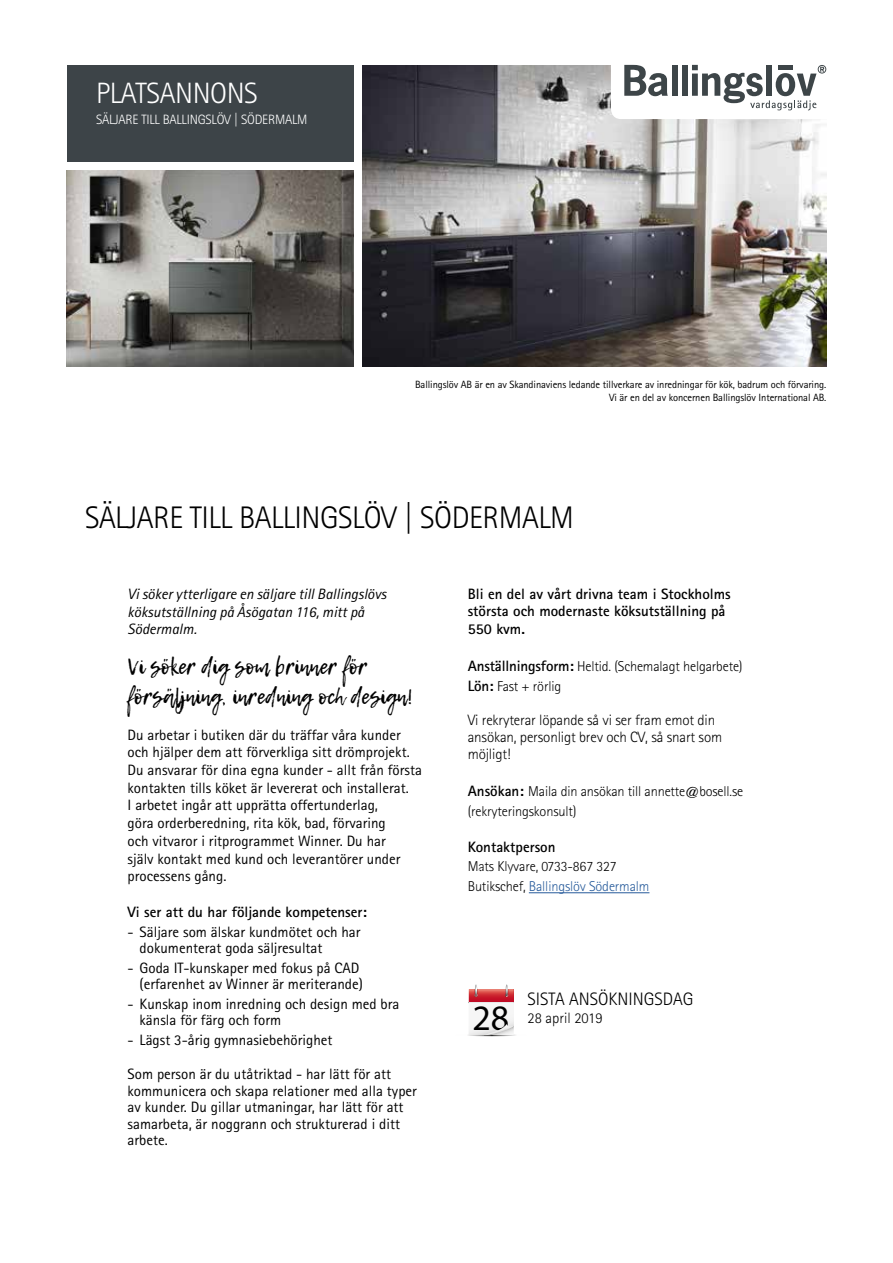
<style>
.page{position:relative;width:893px;height:1263px;background:#fff}
.page>*{position:absolute;margin:0;border:0;box-sizing:border-box;transform-origin:0 0}
.t1{font:35.85px "Myriad Pro";color:#000}
.t2{font:300 31.2px "Rotis Sans Serif Std";letter-spacing:-.015em;color:#000}
.t3{font:300 29.4px "Rotis Sans Serif Std";letter-spacing:-.015em;color:#fff}
.t4{font:21px/30px "Lemon Tuesday";color:#000}
.t5{font:300 18px "Rotis Sans Serif Std";color:#000}
.t6{font:15px/17.7px "Rotis Sans Serif Std";color:#000}
.t7{font:700 15px/16.5px "Rotis Sans Serif Std";color:#000}
.t8{font:300 15px/17.1px "Rotis Sans Serif Std";letter-spacing:-.01em;color:#000}
.t9{font:italic 15px/17.7px "Rotis Sans Serif Std";color:#000}
.t10{font:300 14.25px/19.5px "Rotis Sans Serif Std";letter-spacing:-.01em;color:#000}
.t11{font:300 13.5px "Rotis Sans Serif Std";letter-spacing:-.015em;color:#fff}
.t12{font:10.5px/12.6px "Rotis Sans Serif Std";letter-spacing:-.01em;color:#000;text-align:right}
.s1{font-weight:700;font-size:15px}
.s2{color:#275b9b}
</style>
<div class="page">
<img style="left:362px;top:65px;width:464px;height:302px">
<img style="left:67px;top:170px;width:287px;height:196px">
<hr style="left:529px;top:892px;width:120px;height:1px;background:#275b9b">
<div style="left:611px;top:4px;width:265px;height:115px;background:#fff;border-radius:10px"></div>
<svg style="left:624px;top:65px;width:44px;height:31px"></svg>
<div style="left:672px;top:65px;width:5px;height:31px;background:#3d4548"></div>
<div style="left:682px;top:65px;width:6px;height:31px;background:#3d4548"></div>
<svg style="left:692px;top:65px;width:134px;height:45px"></svg>
<div style="left:67px;top:65px;width:287px;height:97px;background:#3d4448"></div>
<svg style="left:468px;top:984px;width:48px;height:52px"></svg>
<h3 class="t3" style="left:96px;top:77px;width:163px">PLATSANNONS</h3>
<p class="t11" style="left:96px;top:112px;width:213px">SÄLJARE TILL BALLINGSLÖV | SÖDERMALM</p>
<p class="t12" style="left:415px;top:378px;width:413px">Ballingslöv AB är en av Skandinaviens ledande tillverkare av inredningar för kök, badrum och förvaring.<br>Vi är en del av koncernen Ballingslöv International AB.</p>
<h2 class="t2" style="left:85px;top:500px;width:490px">SÄLJARE TILL BALLINGSLÖV | SÖDERMALM</h2>
<p class="t9" style="left:128px;top:585px;width:260px">Vi söker ytterligare en säljare till Ballingslövs köksutställning på Åsögatan 116, mitt på<br>Södermalm.</p>
<h3 class="t4" style="left:128px;top:652px;width:287px">Vi söker dig som brinner för försäljning, inredning och design!</h3>
<p class="t6" style="left:128px;top:725px;width:296px">Du arbetar i butiken där du träffar våra kunder och hjälper dem att förverkliga sitt drömprojekt.<br>Du ansvarar för dina egna kunder - allt från första kontakten tills köket är levererat och installerat.<br>I arbetet ingår att upprätta offertunderlag,<br>göra orderberedning, rita kök, bad, förvaring<br>och vitvaror i ritprogrammet Winner. Du har<br>själv kontakt med kund och leverantörer under processens gång.</p>
<p class="t7" style="left:128px;top:903px;width:241px">Vi ser att du har följande kompetenser:</p>
<p class="t6" style="left:140px;top:923px;width:223px;line-height:16.5px;text-indent:-12px">- Säljare som älskar kundmötet och har dokumenterat goda säljresultat</p>
<p class="t6" style="left:128px;top:959px;width:237px;line-height:16.5px;text-align:right">- Goda IT-kunskaper med fokus på CAD (erfarenhet av Winner är meriterande)</p>
<p class="t6" style="left:140px;top:995px;width:261px;line-height:16.5px;text-indent:-12px">- Kunskap inom inredning och design med bra känsla för färg och form</p>
<p class="t6" style="left:128px;top:1030px;width:206px">- Lägst 3-årig gymnasiebehörighet</p>
<p class="t6" style="left:128px;top:1066px;width:291px;line-height:16.5px">Som person är du utåtriktad - har lätt för att kommunicera och skapa relationer med alla typer av kunder. Du gillar utmaningar, har lätt för att samarbeta, är noggrann och strukturerad i ditt arbete.</p>
<p class="t7" style="left:468px;top:585px;width:264px">Bli en del av vårt drivna team i Stockholms största och modernaste köksutställning på</p>
<p class="t7" style="left:468px;top:620px;width:59px">550 kvm.</p>
<p class="t10" style="left:468px;top:656px;width:276px"><span class="s1">Anställningsform:</span> Heltid. (Schemalagt helgarbete)<br><span class="s1">Lön:</span> Fast + rörlig</p>
<p class="t8" style="left:468px;top:711px;width:256px">Vi rekryterar löpande så vi ser fram emot din ansökan, personligt brev och CV, så snart som möjligt!</p>
<p class="t10" style="left:468px;top:782px;width:277px"><span class="s1">Ansökan:</span> Maila din ansökan till annette@bosell.se (rekryteringskonsult)</p>
<p class="t7" style="left:468px;top:838px;width:89px">Kontaktperson</p>
<p class="t10" style="left:468px;top:857px;width:183px">Mats Klyvare, 0733-867 327<br>Butikschef, <span class="s2">Ballingslöv Södermalm</span></p>
<p class="t5" style="left:527px;top:989px;width:168px">SISTA ANSÖKNINGSDAG</p>
<h1 class="t1" style="left:472px;top:996px;width:38px">28</h1>
<p class="t8" style="left:527px;top:1010px;width:77px">28 april 2019</p>
</div>
